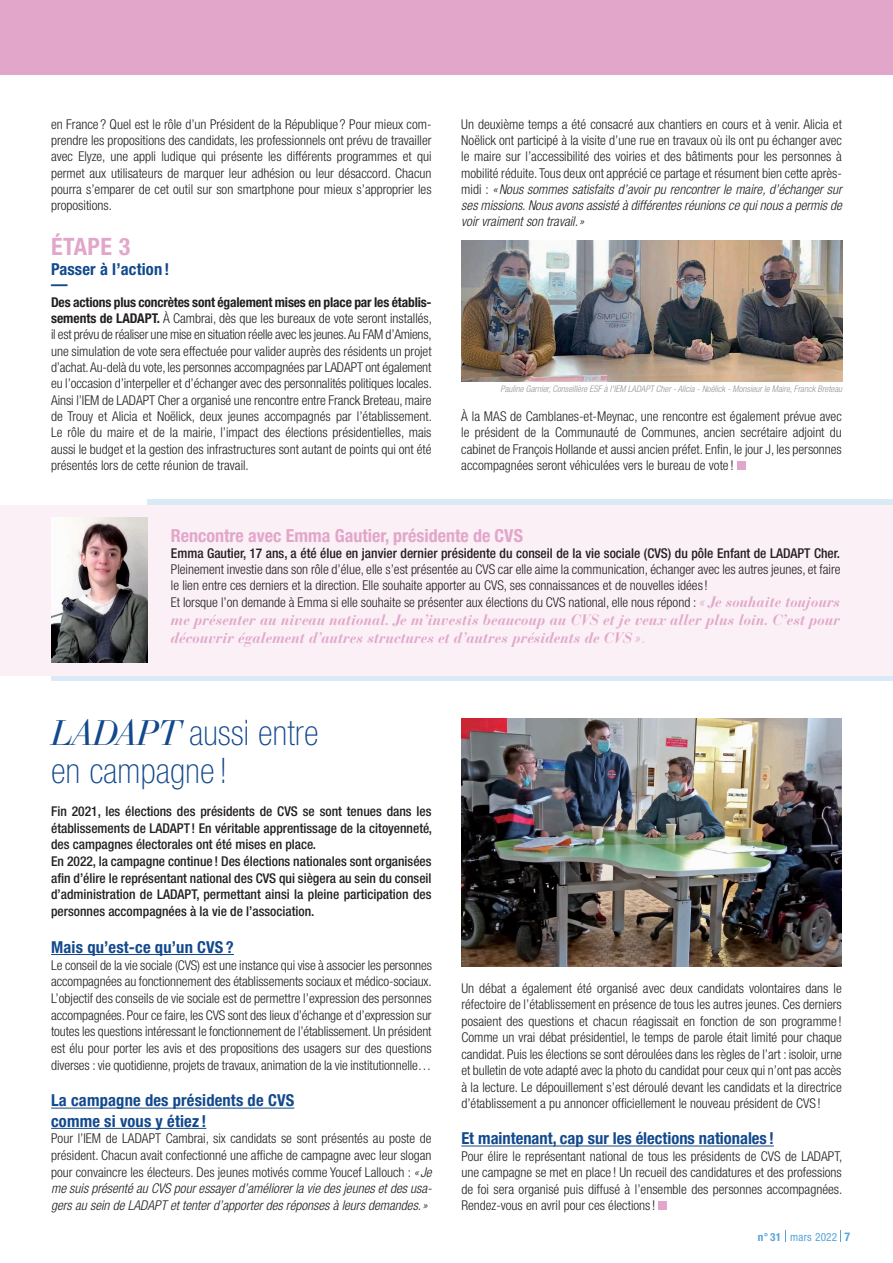
<style>
.page{position:relative;width:893px;height:1263px;background:#fff}
.page>*{position:absolute;margin:0;border:0;box-sizing:border-box;transform-origin:0 0}
.t1{font:100 condensed 35.25px/38px "Helvetica Neue LT Std";letter-spacing:.01em;color:#12498d}
.t2{font:700 condensed 24px "Helvetica Neue LT Std";letter-spacing:.02em;color:#e2a6ca}
.t3{font:700 condensed 18px "Helvetica Neue LT Std";color:#e2a6ca}
.t4{font:700 condensed 16.5px "Helvetica Neue LT Std";letter-spacing:.01em;color:#12498d}
.t5{font:italic 700 15px/18px "Bauer Bodoni Std";color:#e2a6ca}
.t6{font:300 condensed 13.5px/16.4px "Helvetica Neue LT Std";color:#231f20;text-align:justify}
.t7{font:500 condensed 13.5px/16.6px "Helvetica Neue LT Std";color:#231f20;text-align:justify}
.t8{font:condensed 11.25px "Helvetica Neue LT Std";letter-spacing:.02em;color:#58a4da}
.t9{font:italic 300 condensed 9px "Helvetica Neue LT Std";color:#939598}
.s1{font-weight:700}
.s2{font-style:italic}
.s3{font-weight:500}
.s4{font-family:"Bauer Bodoni Std";font-weight:700;font-style:italic;font-stretch:normal;font-size:15px;color:#e2a6ca}
.s5{font-family:"Helvetica Neue LT Std";font-weight:300;font-style:normal;font-stretch:condensed;font-size:13.5px}
.s6{font-family:"Bauer Bodoni Std";font-weight:400;font-style:italic;font-stretch:normal}
.s7{font-weight:700;font-size:12px}
</style>
<div class="page">
<svg style="left:840px;top:1230px;width:1px;height:12px"></svg>
<svg style="left:785px;top:1230px;width:1px;height:12px"></svg>
<div style="left:51px;top:510px;width:842px;height:170px;background:linear-gradient(to right,#dae9f6,#dae9f6)"></div>
<div style="left:147px;top:499px;width:746px;height:171px;background:#dae9f6"></div>
<div style="left:0;top:0;width:893px;height:75px;background:#e2a6ca"></div>
<hr style="left:51px;top:954px;width:183px;height:1px;background:#12498d">
<hr style="left:51px;top:1108px;width:243px;height:1px;background:#12498d">
<hr style="left:51px;top:1128px;width:155px;height:1px;background:#12498d">
<hr style="left:461px;top:1145px;width:313px;height:1px;background:#12498d">
<div style="left:659px;top:1201px;width:8px;height:9px;background:#e2a6ca"></div>
<img style="left:461px;top:719px;width:381px;height:247px">
<div style="left:737px;top:461px;width:8px;height:9px;background:#e2a6ca"></div>
<div style="left:0;top:505px;width:893px;height:170px;background:#faf0f6"></div>
<img style="left:51px;top:518px;width:96px;height:144px">
<img style="left:461px;top:240px;width:381px;height:142px">
<p class="t6" style="left:51px;top:116px;width:382px">en France ? Quel est le rôle d’un Président de la République ? Pour mieux com&shy;prendre les propositions des candidats, les professionnels ont prévu de travailler avec Elyze, une appli ludique qui présente les différents programmes et qui permet aux utilisateurs de marquer leur adhésion ou leur désaccord. Chacun pourra s’emparer de cet outil sur son smartphone pour mieux s’approprier les propositions.</p>
<p class="t2" style="left:51px;top:232px;width:81px">ÉTAPE 3</p>
<p class="t4" style="left:51px;top:259px;width:120px">Passer à l’action !</p>
<p class="t4" style="left:51px;top:275px;width:18px">—</p>
<p class="t6" style="left:51px;top:294px;width:383px"><span class="s1">Des actions plus concrètes sont également mises en place par les établis&shy;sements de LADAPT.</span> À Cambrai, dès que les bureaux de vote seront installés, il est prévu de réaliser une mise en situation réelle avec les jeunes. Au FAM d’Amiens, une simulation de vote sera effectuée pour valider auprès des résidents un projet d’achat. Au-delà du vote, les personnes accompagnées par LADAPT ont également eu l’occasion d’interpeller et d’échanger avec des personnalités politiques locales.<br>Ainsi l’IEM de LADAPT Cher a organisé une rencontre entre Franck Breteau, maire de Trouy et Alicia et Noëlick, deux jeunes accompagnés par l’établissement.<br>Le rôle du maire et de la mairie, l’impact des élections présidentielles, mais aussi le budget et la gestion des infrastructures sont autant de points qui ont été présentés lors de cette réunion de travail.</p>
<p class="t6" style="left:461px;top:116px;width:382px">Un deuxième temps a été consacré aux chantiers en cours et à venir. Alicia et Noëlick ont participé à la visite d’une rue en travaux où ils ont pu échanger avec le maire sur l’accessibilité des voiries et des bâtiments pour les personnes à mobilité réduite. Tous deux ont apprécié ce partage et résument bien cette après&shy;midi : <span class="s2">«Nous sommes satisfaits d’avoir pu rencontrer le maire, d’échanger sur ses missions. Nous avons assisté à différentes réunions ce qui nous a permis de voir vraiment son travail.»</span></p>
<p class="t9" style="left:500px;top:384px;width:343px">Pauline Garnier, Conseillère ESF à l'IEM LADAPT Cher - Alicia - Noëlick - Monsieur le Maire, Franck Breteau</p>
<p class="t6" style="left:461px;top:408px;width:382px">À la MAS de Camblanes-et-Meynac, une rencontre est également prévue avec le président de la Communauté de Communes, ancien secrétaire adjoint du cabinet de François Hollande et aussi ancien préfet. Enfin, le jour J, les personnes accompagnées seront véhiculées vers le bureau de vote !</p>
<p class="t3" style="left:171px;top:524px;width:354px">Rencontre avec Emma Gautier, présidente de CVS</p>
<p class="t6" style="left:171px;top:545px;width:671px"><span class="s3">Emma Gautier, 17 ans, a été élue en janvier dernier présidente du conseil de la vie sociale (CVS) du pôle Enfant de LADAPT Cher.<br></span>Pleinement investie dans son rôle d’élue, elle s’est présentée au CVS car elle aime la communication, échanger avec les autres jeunes, et faire le lien entre ces derniers et la direction. Elle souhaite apporter au CVS, ses connaissances et de nouvelles idées!</p>
<p class="t6" style="left:171px;top:594px;width:671px">Et lorsque l’on demande à Emma si elle souhaite se présenter aux élections du CVS national, elle nous répond : <span class="s4">«Je souhaite toujours</span></p>
<p class="t5" style="left:171px;top:611px;width:671px">me présenter au niveau national. Je m’investis beaucoup au CVS et je veux aller plus loin. C’est pour découvrir également d’autres structures et d’autres présidents de CVS»<span class="s5">.</span></p>
<p class="t1" style="left:51px;top:713px;width:269px"><span class="s6">LADAPT</span> aussi entre en campagne !</p>
<p class="t7" style="left:51px;top:803px;width:382px">Fin 2021, les élections des présidents de CVS se sont tenues dans les établissements de LADAPT ! En véritable apprentissage de la citoyenneté, des campagnes électorales ont été mises en place.</p>
<p class="t7" style="left:51px;top:853px;width:382px">En 2022, la campagne continue ! Des élections nationales sont organisées afin d’élire le représentant national des CVS qui siègera au sein du conseil d’administration de LADAPT, permettant ainsi la pleine participation des personnes accompagnées à la vie de l’association.</p>
<p class="t4" style="left:51px;top:937px;width:184px">Mais qu’est-ce qu’un CVS ?</p>
<p class="t6" style="left:51px;top:956px;width:382px">Le conseil de la vie sociale (CVS) est une instance qui vise à associer les personnes accompagnées au fonctionnement des établissements sociaux et médico-sociaux.<br>L’objectif des conseils de vie sociale est de permettre l’expression des personnes accompagnées. Pour ce faire, les CVS sont des lieux d’échange et d’expression sur toutes les questions intéressant le fonctionnement de l’établissement. Un président est élu pour porter les avis et des propositions des usagers sur des questions diverses : vie quotidienne, projets de travaux, animation de la vie institutionnelle…</p>
<p class="t4" style="left:51px;top:1090px;width:245px">La campagne des présidents de CVS</p>
<p class="t4" style="left:51px;top:1111px;width:157px">comme si vous y étiez !</p>
<p class="t6" style="left:51px;top:1130px;width:382px">Pour l’IEM de LADAPT Cambrai, six candidats se sont présentés au poste de président. Chacun avait confectionné une affiche de campagne avec leur slogan pour convaincre les électeurs. Des jeunes motivés comme Youcef Lallouch : <span class="s2">« Je me suis présenté au CVS pour essayer d’améliorer la vie des jeunes et des usa&shy;gers au sein de LADAPT et tenter d’apporter des réponses à leurs demandes.»</span></p>
<p class="t6" style="left:461px;top:980px;width:382px">Un débat a également été organisé avec deux candidats volontaires dans le réfectoire de l’établissement en présence de tous les autres jeunes. Ces derniers posaient des questions et chacun réagissait en fonction de son programme !<br>Comme un vrai débat présidentiel, le temps de parole était limité pour chaque candidat. Puis les élections se sont déroulées dans les règles de l’art : isoloir, urne et bulletin de vote adapté avec la photo du candidat pour ceux qui n’ont pas accès à la lecture. Le dépouillement s’est déroulé devant les candidats et la directrice d’établissement a pu annoncer officiellement le nouveau président de CVS !</p>
<p class="t4" style="left:461px;top:1128px;width:314px">Et maintenant, cap sur les élections nationales !</p>
<p class="t6" style="left:461px;top:1148px;width:382px">Pour élire le représentant national de tous les présidents de CVS de LADAPT, une campagne se met en place ! Un recueil des candidatures et des professions de foi sera organisé puis diffusé à l’ensemble des personnes accompagnées.<br>Rendez-vous en avril pour ces élections!</p>
<p class="t8" style="left:758px;top:1230px;width:94px"><span class="s1">n° 31</span> mars 2022 <span class="s7">7</span></p>
</div>
